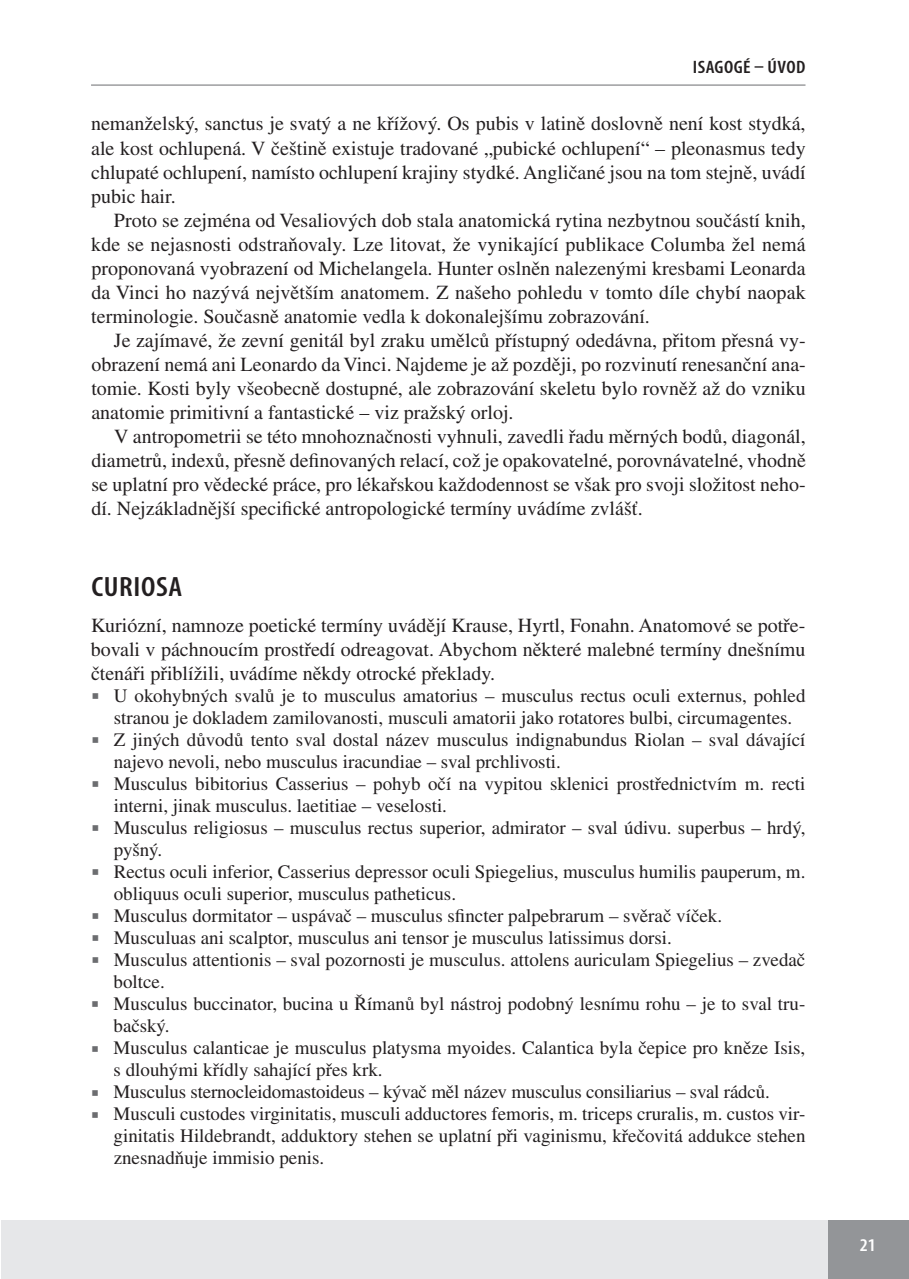
<style>
.page{position:relative;width:909px;height:1279px;background:#fff}
.page>*{position:absolute;margin:0;border:0;box-sizing:border-box;transform-origin:0 0}
.t1{font:600 condensed 28px "Myriad Pro";letter-spacing:.02em;color:#231f20;scale:1.1 1}
.t2{font:20px/24px "Times CE";color:#231f20;text-align:justify}
.t3{font:19px/22px "Times CE";color:#231f20}
.t4{font:600 condensed 18px "Myriad Pro";letter-spacing:.02em;color:#231f20;scale:1.1 1}
.t5{font:600 condensed 18px "Myriad Pro";color:#fff;scale:1.1 1}
</style>
<div class="page">
<hr style="left:91px;top:85px;width:714px;height:1px;background:#6c6d70">
<div style="left:1px;top:1220px;width:908px;height:58px;background:#e6e7e9"></div>
<div style="left:828px;top:1220px;width:81px;height:58px;background:#939598"></div>
<p class="t4" style="left:693px;top:57px;width:102px">ISAGOGÉ – ÚVOD</p>
<p class="t2" style="left:91px;top:111px;width:716px">nemanželský, sanctus je svatý a ne křížový. Os pubis v latině doslovně není kost stydká, ale kost ochlupená. V češtině existuje tradované „pubické ochlupení“ – pleonasmus tedy chlupaté ochlupení, namísto ochlupení krajiny stydké. Angličané jsou na tom stejně, uvádí pubic hair.</p>
<p class="t2" style="left:91px;top:207px;width:716px;text-indent:23px">Proto se zejména od Vesaliových dob stala anatomická rytina nezbytnou součástí knih, kde se nejasnosti odstraňovaly. Lze litovat, že vynikající publikace Columba žel nemá proponovaná vyobrazení od Michelangela. Hunter oslněn nalezenými kresbami Leonarda da Vinci ho nazývá největším anatomem. Z našeho pohledu v tomto díle chybí naopak terminologie. Současně anatomie vedla k dokonalejšímu zobrazování.</p>
<p class="t2" style="left:91px;top:327px;width:716px;text-indent:23px">Je zajímavé, že zevní genitál byl zraku umělců přístupný odedávna, přitom přesná vy&shy;obrazení nemá ani Leonardo da Vinci. Najdeme je až později, po rozvinutí renesanční ana&shy;tomie. Kosti byly všeobecně dostupné, ale zobrazování skeletu bylo rovněž až do vzniku anatomie primitivní a fantastické – viz pražský orloj.</p>
<p class="t2" style="left:91px;top:423px;width:716px;text-indent:23px">V antropometrii se této mnohoznačnosti vyhnuli, zavedli řadu měrných bodů, diagonál, diametrů, indexů, přesně definovaných relací, což je opakovatelné, porovnávatelné, vhodně se uplatní pro vědecké práce, pro lékařskou každodennost se však pro svoji složitost neho&shy;dí. Nejzákladnější specifické antropologické termíny uvádíme zvlášť.</p>
<h1 class="t1" style="left:91px;top:571px;width:84px">CURIOSA</h1>
<p class="t2" style="left:91px;top:612px;width:716px">Kuriózní, namnoze poetické termíny uvádějí Krause, Hyrtl, Fonahn. Anatomové se potře&shy;bovali v páchnoucím prostředí odreagovat. Abychom některé malebné termíny dnešnímu čtenáři přiblížili, uvádíme někdy otrocké překlady.</p>
<p class="t3" style="left:114px;top:684px;width:693px">U okohybných svalů je to musculus amatorius – musculus rectus oculi externus, pohled stranou je dokladem zamilovanosti, musculi amatorii jako rotatores bulbi, circumagentes.<br>Z jiných důvodů tento sval dostal název musculus indignabundus Riolan – sval dávající najevo nevoli, nebo musculus iracundiae – sval prchlivosti.<br>Musculus bibitorius Casserius – pohyb očí na vypitou sklenici prostřednictvím m. recti interni, jinak musculus. laetitiae – veselosti.<br>Musculus religiosus – musculus rectus superior, admirator – sval údivu. superbus – hrdý, pyšný.<br>Rectus oculi inferior, Casserius depressor oculi Spiegelius, musculus humilis pauperum, m. obliquus oculi superior, musculus patheticus.<br>Musculus dormitator – uspávač – musculus sfincter palpebrarum – svěrač víček.<br>Musculuas ani scalptor, musculus ani tensor je musculus latissimus dorsi.<br>Musculus attentionis – sval pozornosti je musculus. attolens auriculam Spiegelius – zvedač boltce.<br>Musculus buccinator, bucina u Římanů byl nástroj podobný lesnímu rohu – je to sval tru&shy;bačský.<br>Musculus calanticae je musculus platysma myoides. Calantica byla čepice pro kněze Isis, s dlouhými křídly sahající přes krk.<br>Musculus sternocleidomastoideus – kývač měl název musculus consiliarius – sval rádců.<br>Musculi custodes virginitatis, musculi adductores femoris, m. triceps cruralis, m. custos vir&shy;ginitatis Hildebrandt, adduktory stehen se uplatní při vaginismu, křečovitá addukce stehen znesnadňuje immisio penis.</p>
<p class="t5" style="left:860px;top:1235px;width:16px">21</p>
</div>
